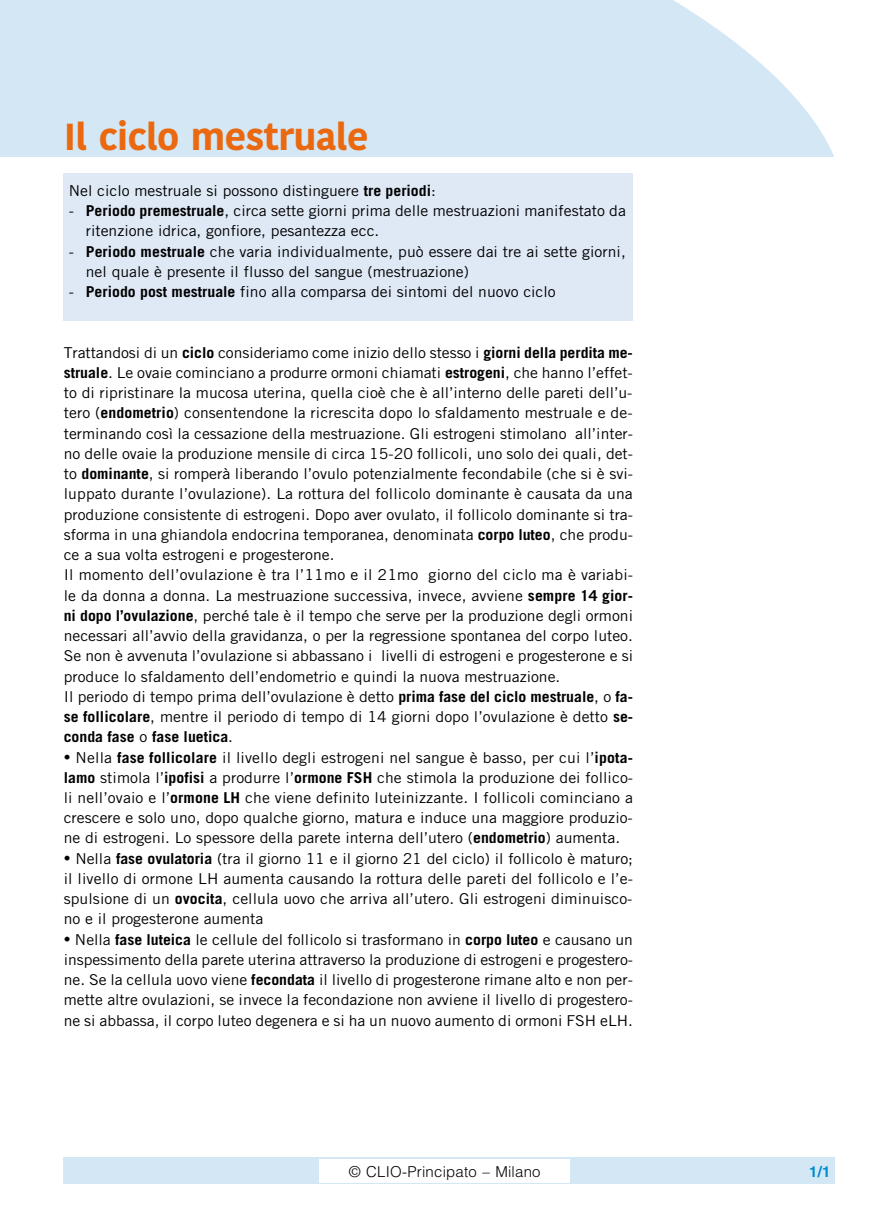
<style>
.page{position:relative;width:893px;height:1212px;background:#fff}
.page>*{position:absolute;margin:0;border:0;box-sizing:border-box;transform-origin:0 0}
.t1{font:700 37.5px "Kohinoor Devanagari";letter-spacing:-.015em;color:#ea6910}
.t2{font:15px/20.2px "Trade Gothic LT Std";color:#000;scale:1.05 1}
.t3{font:300 15px "Helvetica LT Std";letter-spacing:.015em;color:#000}
.t4{font:700 15px "Helvetica LT Std";color:#008cd0}
.s1{font-weight:700}
</style>
<div class="page">
<svg style="left:0;top:0;width:834px;height:157px;fill:#d4e7f5"></svg>
<div style="left:64px;top:1157px;width:771px;height:27px;background:#d4e7f5"></div>
<div style="left:319px;top:1159px;width:251px;height:23px;background:#fff"></div>
<div style="left:64px;top:173px;width:569px;height:148px;background:#dfe9f6"></div>
<h1 class="t1" style="left:64px;top:115px;width:306px">Il ciclo mestruale</h1>
<p class="t2" style="left:69px;top:180px;width:351px">Nel ciclo mestruale si possono distinguere <span class="s1">tre periodi</span>:</p>
<p class="t2" style="left:86px;top:200px;width:516px;text-indent:-17px">- <span class="s1">Periodo premestruale</span>, circa sette giorni prima delle mestruazioni manifestato da ritenzione idrica, gonfiore, pesantezza ecc.</p>
<p class="t2" style="left:86px;top:241px;width:516px;text-indent:-17px">- <span class="s1">Periodo mestruale</span> che varia individualmente, può essere dai tre ai sette giorni, nel quale è presente il flusso del sangue (mestruazione)</p>
<p class="t2" style="left:69px;top:281px;width:465px">- <span class="s1">Periodo post mestruale</span> fino alla comparsa dei sintomi del nuovo ciclo</p>
<p class="t2" style="left:64px;top:342px;width:544px">Trattandosi di un <span class="s1">ciclo</span> consideriamo come inizio dello stesso i <span class="s1">giorni della perdita me&shy;struale</span>. Le ovaie cominciano a produrre ormoni chiamati <span class="s1">estrogeni</span>, che hanno l’effet&shy;to di ripristinare la mucosa uterina, quella cioè che è all’interno delle pareti dell’u&shy;tero (<span class="s1">endometrio</span>) consentendone la ricrescita dopo lo sfaldamento mestruale e de&shy;terminando così la cessazione della mestruazione. Gli estrogeni stimolano all’inter&shy;no delle ovaie la produzione mensile di circa 15-20 follicoli, uno solo dei quali, det&shy;to <span class="s1">dominante</span>, si romperà liberando l’ovulo potenzialmente fecondabile (che si è svi&shy;luppato durante l’ovulazione). La rottura del follicolo dominante è causata da una produzione consistente di estrogeni. Dopo aver ovulato, il follicolo dominante si tra&shy;sforma in una ghiandola endocrina temporanea, denominata <span class="s1">corpo luteo</span>, che produ&shy;ce a sua volta estrogeni e progesterone.<br>Il momento dell’ovulazione è tra l’11mo e il 21mo giorno del ciclo ma è variabi&shy;le da donna a donna. La mestruazione successiva, invece, avviene <span class="s1">sempre 14 gior&shy;ni dopo l’ovulazione</span>, perché tale è il tempo che serve per la produzione degli ormoni necessari all’avvio della gravidanza, o per la regressione spontanea del corpo luteo.<br>Se non è avvenuta l’ovulazione si abbassano i livelli di estrogeni e progesterone e si produce lo sfaldamento dell’endometrio e quindi la nuova mestruazione.<br>Il periodo di tempo prima dell’ovulazione è detto <span class="s1">prima fase del ciclo mestruale</span>, o <span class="s1">fa&shy;se follicolare</span>, mentre il periodo di tempo di 14 giorni dopo l’ovulazione è detto <span class="s1">se&shy;conda fase</span> o <span class="s1">fase luetica</span>.</p>
<p class="t2" style="left:64px;top:747px;width:544px;text-align:justify"><sup>•</sup> Nella <span class="s1">fase follicolare</span> il livello degli estrogeni nel sangue è basso, per cui l’<span class="s1">ipota&shy;lamo</span> stimola l’<span class="s1">ipofisi</span> a produrre l’<span class="s1">ormone FSH</span> che stimola la produzione dei follico&shy;li nell’ovaio e l’<span class="s1">ormone LH</span> che viene definito luteinizzante. I follicoli cominciano a crescere e solo uno, dopo qualche giorno, matura e induce una maggiore produzio&shy;ne di estrogeni. Lo spessore della parete interna dell’utero (<span class="s1">endometrio</span>) aumenta.</p>
<p class="t2" style="left:64px;top:848px;width:544px;text-align:justify"><sup>•</sup> Nella <span class="s1">fase ovulatoria</span> (tra il giorno 11 e il giorno 21 del ciclo) il follicolo è maturo; il livello di ormone LH aumenta causando la rottura delle pareti del follicolo e l’e&shy;spulsione di un <span class="s1">ovocita</span>, cellula uovo che arriva all’utero. Gli estrogeni diminuisco&shy;no e il progesterone aumenta</p>
<p class="t2" style="left:64px;top:929px;width:544px;text-align:justify"><sup>•</sup> Nella <span class="s1">fase luteica</span> le cellule del follicolo si trasformano in <span class="s1">corpo luteo</span> e causano un inspessimento della parete uterina attraverso la produzione di estrogeni e progestero&shy;ne. Se la cellula uovo viene <span class="s1">fecondata</span> il livello di progesterone rimane alto e non per&shy;mette altre ovulazioni, se invece la fecondazione non avviene il livello di progestero&shy;ne si abbassa, il corpo luteo degenera e si ha un nuovo aumento di ormoni FSH eLH.</p>
<p class="t3" style="left:349px;top:1162px;width:193px">© CLIO-Principato – Milano</p>
<p class="t4" style="left:809px;top:1163px;width:23px">1/1</p>
</div>
